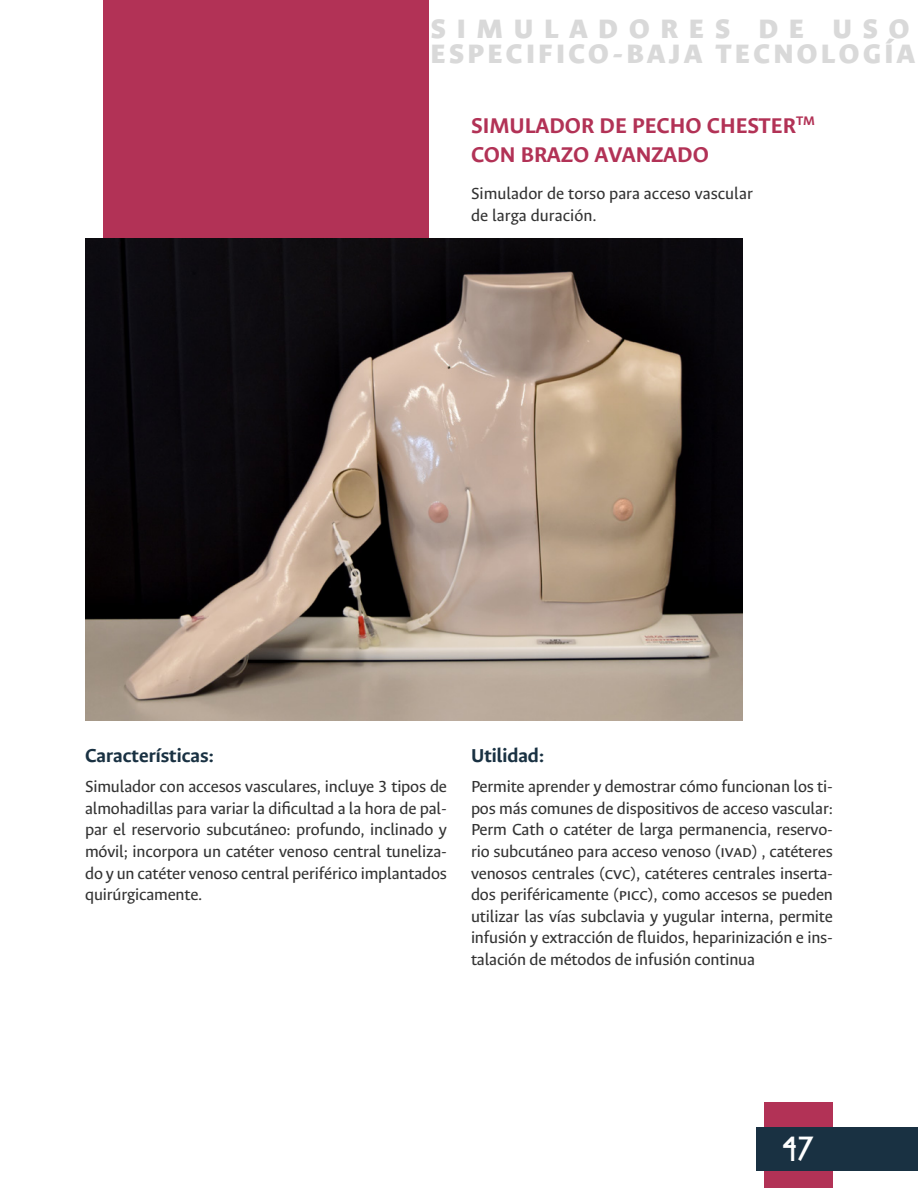
<style>
.page{position:relative;width:918px;height:1188px;background:#fff}
.page>*{position:absolute;margin:0;border:0;box-sizing:border-box;transform-origin:0 0}
.t1{font:900 30px/25.5px "Ancizar Sans";letter-spacing:.12em;color:#d9d9d9}
.t2{font:30px "Brassfield";color:#fff}
.t3{font:700 24px/28.8px "Ancizar Sans";color:#b23256}
.t4{font:700 21px "Ancizar Sans";color:#193142}
.t5{font:18px/21.6px "Ancizar Sans";letter-spacing:-.01em;color:#333;text-align:justify}
</style>
<div class="page">
<div style="left:103px;top:0;width:326px;height:682px;background:#b23256"></div>
<div style="left:765px;top:1103px;width:68px;height:85px;background:#b23256"></div>
<div style="left:756px;top:1127px;width:162px;height:44px;background:#193142"></div>
<img style="left:85px;top:238px;width:658px;height:482px">
<h1 class="t1" style="left:431px;top:16px;width:485px">SIMULADORES DE USO<br>ESPECIFICO-BAJA TECNOLOGÍA</h1>
<h2 class="t3" style="left:471px;top:111px;width:346px">SIMULADOR DE PECHO CHESTER<sup>TM<br></sup>CON BRAZO AVANZADO</h2>
<p class="t5" style="left:471px;top:183px;width:283px">Simulador de torso para acceso vascular de larga duración.</p>
<p class="t4" style="left:85px;top:744px;width:130px">Características:</p>
<p class="t5" style="left:85px;top:776px;width:364px">Simulador con accesos vasculares, incluye 3 tipos de almohadillas para variar la dificultad a la hora de pal&shy;par el reservorio subcutáneo: profundo, inclinado y móvil; incorpora un catéter venoso central tuneliza&shy;do y un catéter venoso central periférico implantados quirúrgicamente.</p>
<p class="t4" style="left:471px;top:744px;width:75px">Utilidad:</p>
<p class="t5" style="left:471px;top:776px;width:364px">Permite aprender y demostrar cómo funcionan los ti&shy;pos más comunes de dispositivos de acceso vascular:<br>Perm Cath o catéter de larga permanencia, reservo&shy;rio subcutáneo para acceso venoso (IVAD) , catéteres venosos centrales (CVC), catéteres centrales inserta&shy;dos periféricamente (PICC), como accesos se pueden utilizar las vías subclavia y yugular interna, permite infusión y extracción de fluidos, heparinización e ins&shy;talación de métodos de infusión continua</p>
<h1 class="t2" style="left:783px;top:1137px;width:34px">47</h1>
</div>
